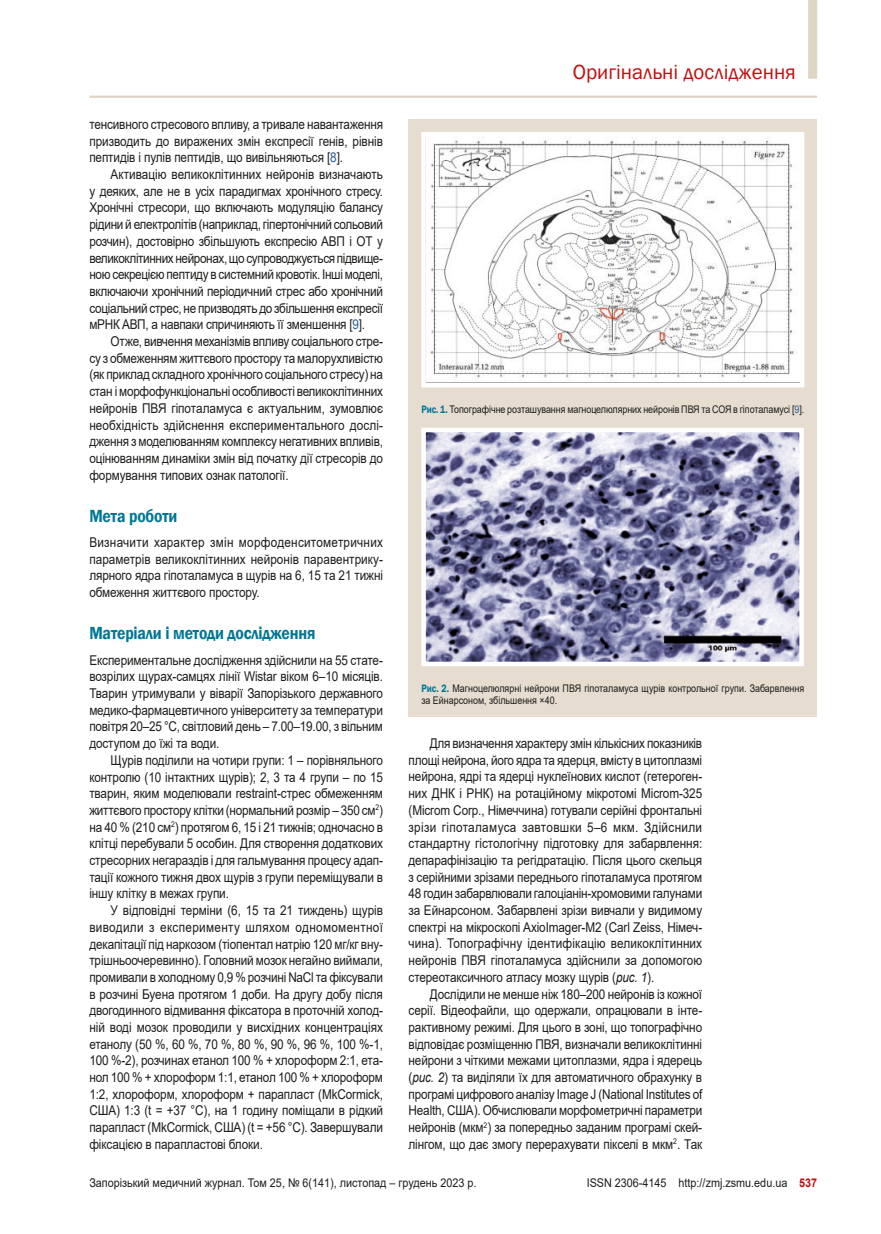
<style>
.page{position:relative;width:881px;height:1234px;background:#fff}
.page>*{position:absolute;margin:0;border:0;box-sizing:border-box;transform-origin:0 0}
.t1{font:21px "Franklin Gothic";color:#c00e0e}
.nazva{font:600 18px "Franklin Gothic";letter-spacing:-.01em;color:#007796;scale:.87 1}
.tecst{font:13.5px/16.6px "Arial";letter-spacing:-.01em;color:#1d1d1b;text-align:justify;scale:.87 1}
.tecst_1{font:13.5px/16.6px "Arial";letter-spacing:-.01em;color:#1d1d1b;text-align:justify;scale:.87 1}
.t2{font:12px "Arial";color:#1d1d1b;scale:.9 1}
.примечание{font:10.5px/12.6px "Arial";letter-spacing:-.005em;color:#1d1d1b;scale:.85 1}
.s1{color:#275b9c}
.s2{font-family:"Franklin Gothic";font-weight:600;font-size:10.95px;color:#007796}
.s3{font-style:italic}
.s4{font-weight:700;color:#c00e0e}
</style>
<div class="page">
<hr style="left:89px;top:96px;width:727px;height:2px;background:#dfd5c5">
<div style="left:408px;top:119px;width:408px;height:597px;background:#e6ddd0"></div>
<svg style="left:421px;top:132px;width:384px;height:256px;background:#f0f0ef"></svg>
<svg style="left:421px;top:427px;width:383px;height:239px;background:#9898b4"></svg>
<div style="left:807px;top:0;width:9px;height:79px;background:#dfd5c5"></div>
<p class="tecst" style="left:89px;top:116px;width:339px">тенсивного стресового впливу, а тривале навантаження призводить до виражених змін експресії генів, рівнів пептидів і пулів пептидів, що вивільняються [<span class="s1">8</span>].</p>
<p class="tecst" style="left:89px;top:166px;width:339px;text-indent:21px">Активацію великоклітинних нейронів визначають у деяких, але не в усіх парадигмах хронічного стресу.<br>Хронічні стресори, що включають модуляцію балансу рідини й електролітів (наприклад, гіпертонічний сольовий розчин), достовірно збільшують експресію AВП і OТ у великоклітинних нейронах, що супроводжується підвище&shy;ною секрецією пептиду в системний кровотік. Інші моделі, включаючи хронічний періодичний стрес або хронічний соціальний стрес, не призводять до збільшення експресії мРНК AВП, а навпаки спричиняють її зменшення [<span class="s1">9</span>].</p>
<p class="tecst" style="left:89px;top:333px;width:339px;text-indent:21px">Отже, вивчення механізмів впливу соціального стре&shy;су з обмеженням життєвого простору та малорухливістю (як приклад складного хронічного соціального стресу) на стан і морфофункціональні особливості великоклітинних нейронів ПВЯ гіпоталамуса є актуальним, зумовлює необхідність здійснення експериментального дослі&shy;дження з моделюванням комплексу негативних впливів, оцінюванням динаміки змін від початку дії стресорів до формування типових ознак патології.</p>
<p class="nazva" style="left:89px;top:504px;width:103px">Мета роботи</p>
<p class="tecst_1" style="left:89px;top:534px;width:339px">Визначити характер змін морфоденситометричних параметрів великоклітинних нейронів паравентрику&shy;лярного ядра гіпоталамуса в щурів на 6, 15 та 21 тижні обмеження життєвого простору.</p>
<p class="nazva" style="left:89px;top:622px;width:261px">Матеріали і методи дослідження</p>
<p class="tecst_1" style="left:89px;top:651px;width:339px">Експериментальне дослідження здійснили на 55 стате&shy;возрілих щурах-самцях лінії Wistar віком 6–10 місяців.<br>Тварин утримували у віварії Запорізького державного медико-фармацевтичного університету за температури повітря 20–25 °С, світловий день – 7.00–19.00, з вільним доступом до їжі та води.</p>
<p class="tecst" style="left:89px;top:751px;width:339px;text-indent:21px">Щурів поділили на чотири групи: 1 – порівняльного контролю (10 інтактних щурів); 2, 3 та 4 групи – по 15 тварин, яким моделювали restrаint-стрес обмеженням життєвого простору клітки (нормальний розмір – 350 см<sup>2</sup>) на 40 % (210 см<sup>2</sup>) протягом 6, 15 і 21 тижнів; одночасно в клітці перебували 5 особин. Для створення додаткових стресорних негараздів і для гальмування процесу адап&shy;тації кожного тижня двох щурів з групи переміщували в іншу клітку в межах групи.</p>
<p class="tecst" style="left:89px;top:901px;width:339px;text-indent:21px">У відповідні терміни (6, 15 та 21 тиждень) щурів виводили з експерименту шляхом одномоментної декапітації під наркозом (тіопентал натрію 120 мг/кг вну&shy;трішньоочеревинно). Головний мозок негайно виймали, промивали в холодному 0,9 % розчині NaCl та фіксували в розчині Буена протягом 1 доби. На другу добу після двогодинного відмивання фіксатора в проточній холод&shy;ній воді мозок проводили у висхідних концентраціях етанолу (50 %, 60 %, 70 %, 80 %, 90 %, 96 %, 100 %-1, 100 %-2), розчинах етанол 100 % + хлороформ 2:1, ета&shy;нол 100 % + хлороформ 1:1, етанол 100 % + хлороформ 1:2, хлороформ, хлороформ + парапласт (MkCormick, США) 1:3 (t = +37 °С), на 1 годину поміщали в рідкий парапласт (MkCormick, США) (t = +56 °С). Завершували фіксацією в парапластові блоки.</p>
<h1 class="t1" style="left:572px;top:59px;width:224px">Оригінальні дослідження</h1>
<p class="примечание" style="left:421px;top:403px;width:452px"><span class="s2">Рис. 1.</span> Топографічне розташування магноцелюлярних нейронів ПВЯ та СОЯ в гіпоталамусі [<span class="s1">9</span>].</p>
<p class="примечание" style="left:421px;top:681px;width:452px"><span class="s2">Рис. 2.</span> Магноцелюлярні нейрони ПВЯ гіпоталамуса щурів контрольної групи. Забарвлення за Ейнарсоном, збільшення ×40.</p>
<p class="tecst" style="left:408px;top:734px;width:339px;text-indent:21px">Для визначення характеру змін кількісних показників площі нейрона, його ядра та ядерця, вмісту в цитоплазмі нейрона, ядрі та ядерці нуклеїнових кислот (гетероген&shy;них ДНК і РНК) на ротаційному мікротомі Microm-325 (Microm Corp., Німеччина) готували серійні фронтальні зрізи гіпоталамуса завтовшки 5–6 мкм. Здійснили стандартну гістологічну підготовку для забарвлення: депарафінізацію та регідратацію. Після цього скельця з серійними зрізами переднього гіпоталамуса протягом 48 годин забарвлювали галоціанін-хромовими галунами за Ейнарсоном. Забарвлені зрізи вивчали у видимому спектрі на мікроскопі AxioImager-M2 (Carl Zeiss, Німеч&shy;чина). Топографічну ідентифікацію великоклітинних нейронів ПВЯ гіпоталамуса здійснили за допомогою стереотаксичного атласу мозку щурів (<span class="s3">рис. 1</span>).</p>
<p class="tecst" style="left:408px;top:985px;width:339px;text-indent:21px">Дослідили не менше ніж 180–200 нейронів із кожної серії. Відеофайли, що одержали, опрацювали в інте&shy;рактивному режимі. Для цього в зоні, що топографічно відповідає розміщенню ПВЯ, визначали великоклітинні нейрони з чіткими межами цитоплазми, ядра і ядерець (<span class="s3">рис. 2</span>) та виділяли їх для автоматичного обрахунку в програмі цифрового аналізу Image J (National Institutes of Health, США). Обчислювали морфометричні параметри нейронів (мкм<sup>2</sup>) за попередньо заданим програмі скей&shy;лінгом, що дає змогу перерахувати пікселі в мкм<sup>2</sup>. Так</p>
<p class="t2" style="left:89px;top:1174px;width:431px">Запорізький медичний журнал. Том 25, № 6(141), листопад – грудень 2023 р.</p>
<p class="t2" style="left:586px;top:1174px;width:257px">ISSN 2306-4145 http://zmj.zsmu.edu.ua <span class="s4">537</span></p>
</div>
